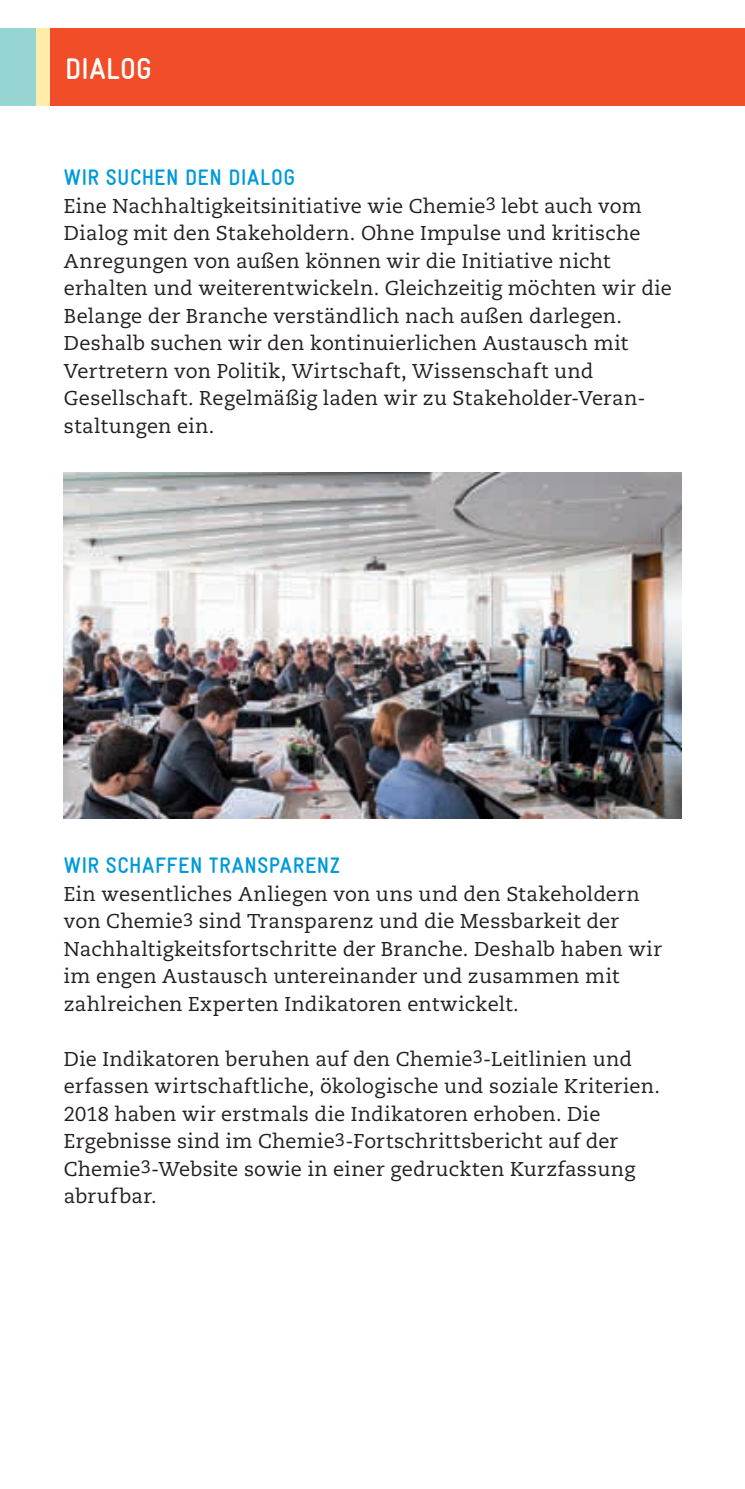
<style>
.page{position:relative;width:745px;height:1489px;background:#fff}
.page>*{position:absolute;margin:0;border:0;box-sizing:border-box;transform-origin:0 0}
.t1{font:700 condensed 30px "Gravur";letter-spacing:.005em;color:#fff}
.t2{font:700 condensed 22.5px "Gravur";letter-spacing:.025em;color:#0099da}
.t3{font:20px/27.5px "Caecilia LT Std";letter-spacing:.01em;color:#231f20}
.s1{font-size:18px}
</style>
<div class="page">
<div style="left:0;top:28px;width:744px;height:78px;background:#f04d28"></div>
<div style="left:35px;top:28px;width:15px;height:78px;background:#ffeda9"></div>
<div style="left:0;top:28px;width:35px;height:78px;background:#96d5d2"></div>
<img style="left:64px;top:473px;width:616px;height:345px">
<h1 class="t1" style="left:65px;top:52px;width:88px">DIALOG</h1>
<p class="t2" style="left:64px;top:165px;width:233px">WIR SUCHEN DEN DIALOG</p>
<p class="t3" style="left:64px;top:192px;width:609px">Eine Nachhaltigkeitsinitiative wie Chemie<span class="s1">3</span> lebt auch vom Dialog mit den Stakeholdern. Ohne Impulse und kritische Anregungen von außen können wir die Initiative nicht erhalten und weiterentwickeln. Gleichzeitig möchten wir die Belange der Branche verständlich nach außen darlegen.<br>Deshalb suchen wir den kontinuierlichen Austausch mit Vertretern von Politik, Wirtschaft, Wissenschaft und Gesellschaft. Regelmäßig laden wir zu Stakeholder-Veran&shy;staltungen ein.</p>
<p class="t2" style="left:64px;top:853px;width:278px">WIR SCHAFFEN TRANSPARENZ</p>
<p class="t3" style="left:64px;top:880px;width:599px">Ein wesentliches Anliegen von uns und den Stakeholdern von Chemie<span class="s1">3</span> sind Transparenz und die Messbarkeit der Nachhaltigkeitsfortschritte der Branche. Deshalb haben wir im engen Austausch untereinander und zusammen mit zahlreichen Experten Indikatoren entwickelt.</p>
<p class="t3" style="left:64px;top:1045px;width:597px">Die Indikatoren beruhen auf den Chemie<span class="s1">3</span>-Leitlinien und erfassen wirtschaftliche, ökologische und soziale Kriterien.<br>2018 haben wir erstmals die Indikatoren erhoben. Die Ergebnisse sind im Chemie<span class="s1">3</span>-Fortschrittsbericht auf der Chemie<span class="s1">3</span>-Website sowie in einer gedruckten Kurzfassung abrufbar.</p>
</div>
